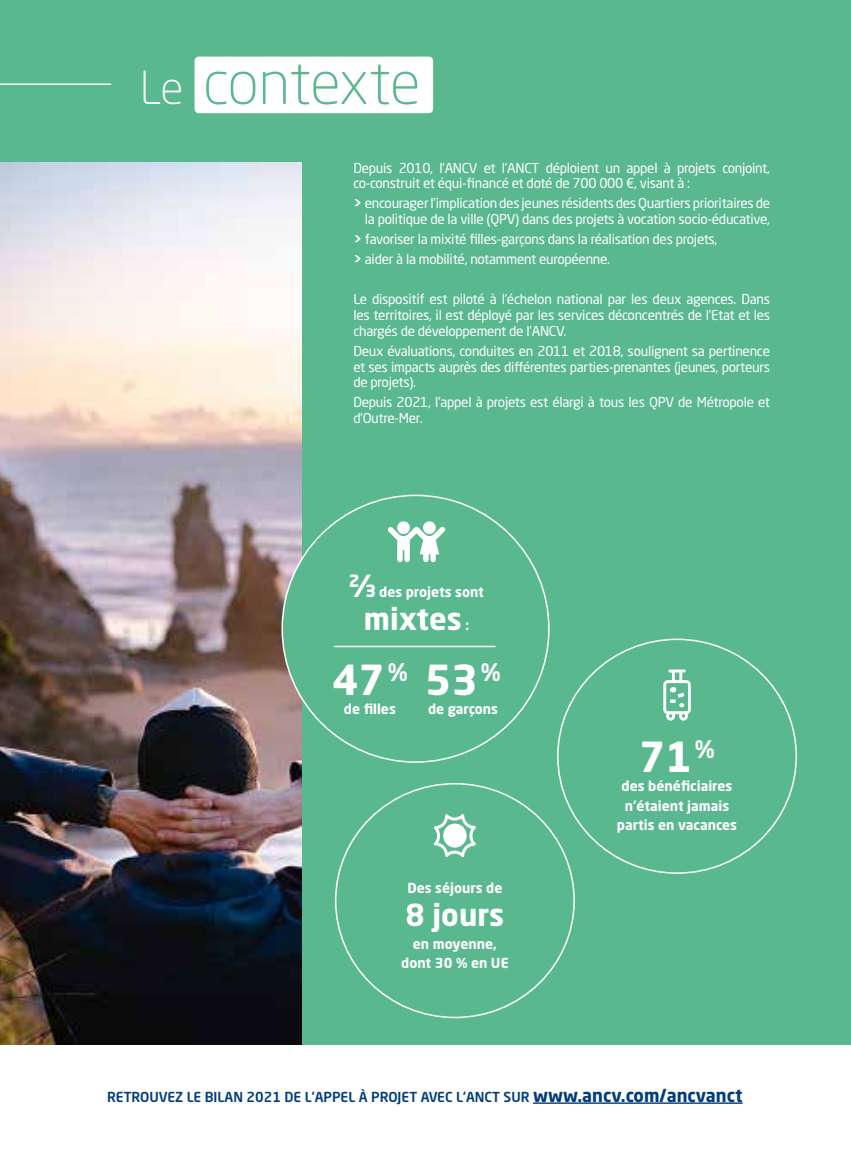
<style>
.page{position:relative;width:851px;height:1149px;background:#fff}
.page>*{position:absolute;margin:0;border:0;box-sizing:border-box;transform-origin:0 0}
.t1{font:300 60px "Neo Sans Pro";letter-spacing:-.025em;color:#5ab88f}
.t2{font:700 40.95px "Neo Sans Pro";color:#fff}
.t3{font:700 30px "Neo Sans Pro";color:#fff}
.t4{font:700 13.65px/19.5px "Neo Sans Pro";color:#fff;text-align:center}
.t5{font:500 13.65px "Neo Sans Pro";color:#003d7c}
.t6{font:13.5px/15.8px "Neo Sans Pro";letter-spacing:-.02em;color:#fff}
.s1{font-size:45px;color:#fff}
.s2{font-weight:700}
.s3{font-size:30px}
.s4{font-size:13.65px}
.s5{font-weight:700;font-size:17.7px}
</style>
<div class="page">
<div style="left:0;top:0;width:850px;height:1044px;background:#5ab88f"></div>
<img style="left:0;top:162px;width:302px;height:882px">
<div style="left:282px;top:495px;width:266px;height:266px;background:#5ab88f;border-radius:50%"></div>
<hr style="left:0;top:83px;width:111px;height:2px;background:#fff">
<hr style="left:533px;top:1102px;width:209px;height:1px;background:#003d7c">
<div style="left:194px;top:57px;width:239px;height:56px;background:#fff;border-radius:4px"></div>
<svg style="left:434px;top:814px;width:41px;height:42px"></svg>
<svg style="left:663px;top:669px;width:27px;height:51px"></svg>
<svg style="left:669px;top:686px;width:7px;height:6px"></svg>
<svg style="left:397px;top:521px;width:13px;height:13px"></svg>
<div style="left:423px;top:521px;width:12px;height:13px;background:#fff;border-radius:50%"></div>
<svg style="left:387px;top:526px;width:58px;height:36px"></svg>
<hr style="left:334px;top:645px;width:161px;height:2px;background:#fff">
<h1 class="t1" style="left:140px;top:46px;width:282px"><span class="s1">Le</span> contexte</h1>
<p class="t6" style="left:353px;top:159px;width:418px">Depuis 2010, l’ANCV et l’ANCT déploient un appel à projets conjoint, co-construit et équi-financé et doté de 700 000 €, visant à :</p>
<p class="t6" style="left:353px;top:195px;width:418px;text-align:right"><span class="s2">&gt;</span> encourager l’implication des jeunes résidents des Quartiers prioritaires de la politique de la ville (QPV) dans des projets à vocation socio-éducative,</p>
<p class="t6" style="left:353px;top:229px;width:365px;line-height:20px"><span class="s2">&gt;</span> favoriser la mixité filles-garçons dans la réalisation des projets, <span class="s2">&gt;</span> aider à la mobilité, notamment européenne.</p>
<p class="t6" style="left:353px;top:291px;width:418px;text-align:justify">Le dispositif est piloté à l’échelon national par les deux agences. Dans les territoires, il est déployé par les services déconcentrés de l’Etat et les chargés de développement de l’ANCV.</p>
<p class="t6" style="left:353px;top:342px;width:418px;text-align:justify">Deux évaluations, conduites en 2011 et 2018, soulignent sa pertinence et ses impacts auprès des différentes parties-prenantes (jeunes, porteurs de projets).</p>
<p class="t6" style="left:353px;top:394px;width:418px">Depuis 2021, l’appel à projets est élargi à tous les QPV de Métropole et d’Outre-Mer.</p>
<p class="t4" style="left:349px;top:582px;width:136px"><span class="s3">⅔</span> des projets sont</p>
<h3 class="t3" style="left:363px;top:600px;width:107px">mixtes <span class="s4">:</span></h3>
<h2 class="t2" style="left:332px;top:653px;width:170px">47<sup>%</sup> 53<sup>%</sup></h2>
<p class="t4" style="left:344px;top:698px;width:53px">de filles</p>
<p class="t4" style="left:428px;top:698px;width:72px">de garçons</p>
<p class="t4" style="left:407px;top:877px;width:96px">Des séjours de</p>
<h3 class="t3" style="left:405px;top:895px;width:100px">8 jours</h3>
<p class="t4" style="left:401px;top:933px;width:109px">en moyenne, dont 30 % en UE</p>
<h2 class="t2" style="left:639px;top:730px;width:77px">71<sup>%</sup></h2>
<p class="t4" style="left:617px;top:775px;width:122px">des bénéficiaires n’étaient jamais partis en vacances</p>
<p class="t5" style="left:107px;top:1087px;width:636px">RETROUVEZ LE BILAN 2021 DE L’APPEL À PROJET AVEC L’ANCT SUR <span class="s5">www.ancv.com/ancvanct</span></p>
</div>
